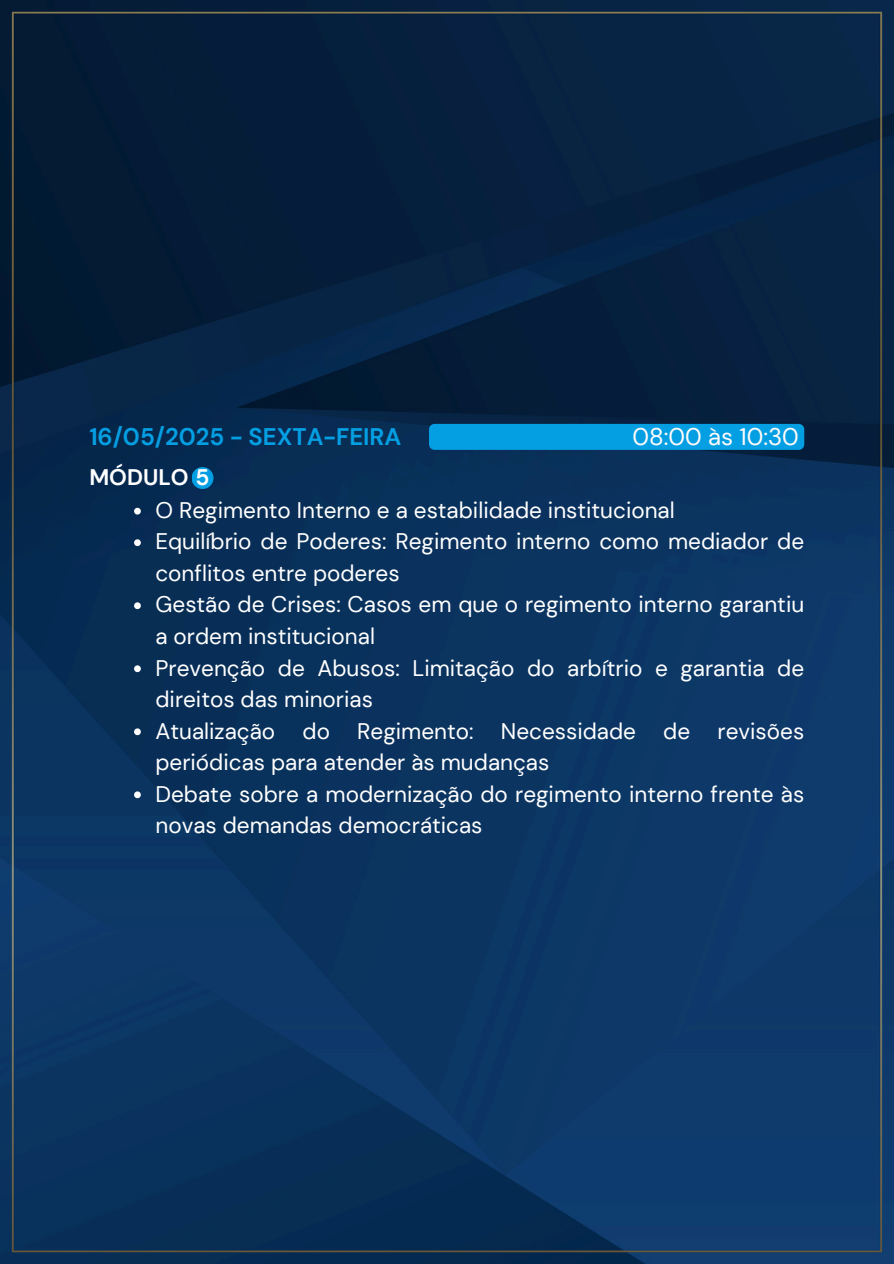
<style>
.page{position:relative;width:894px;height:1264px;background:#fff}
.page>*{position:absolute;margin:0;border:0;box-sizing:border-box;transform-origin:0 0}
.t1{font:700 24px "DM Sans";color:#049fe3}
.t2{font:24px "DM Sans";color:#fffbfb}
.t3{font:22.5px/31.5px "DM Sans";color:#fff}
.t4{font:700 22.5px "DM Sans";color:#fff}
</style>
<div class="page">
<img style="left:0;top:0;width:893px;height:1263px">
<div style="left:429px;top:424px;width:375px;height:26px;background:#049fe3"></div>
<div style="left:191px;top:467px;width:22px;height:22px;background:#049fe3;border-radius:50%"></div>
<svg style="left:134px;top:508px;width:7px;height:6px"></svg>
<svg style="left:134px;top:539px;width:7px;height:7px"></svg>
<svg style="left:134px;top:602px;width:7px;height:7px"></svg>
<svg style="left:134px;top:665px;width:7px;height:7px"></svg>
<svg style="left:134px;top:728px;width:7px;height:7px"></svg>
<svg style="left:134px;top:791px;width:7px;height:7px"></svg>
<p class="t1" style="left:89px;top:421px;width:313px">16/05/2025 - SEXTA-FEIRA</p>
<p class="t2" style="left:632px;top:421px;width:168px">08:00 às 10:30</p>
<p class="t4" style="left:89px;top:462px;width:122px">MÓDULO 5</p>
<h1 class="t3" style="left:155px;top:494px;width:520px">O Regimento Interno e a estabilidade institucional</h1>
<p class="t3" style="left:155px;top:526px;width:650px">Equilíbrio de Poderes: Regimento interno como mediador de conflitos entre poderes</p>
<h1 class="t3" style="left:155px;top:589px;width:650px">Gestão de Crises: Casos em que o regimento interno garantiu a ordem institucional</h1>
<p class="t3" style="left:155px;top:652px;width:650px">Prevenção de Abusos: Limitação do arbítrio e garantia de direitos das minorias</p>
<p class="t3" style="left:155px;top:715px;width:650px">Atualização do Regimento: Necessidade de revisões periódicas para atender às mudanças</p>
<p class="t3" style="left:155px;top:778px;width:650px">Debate sobre a modernização do regimento interno frente às novas demandas democráticas</p>
</div>
